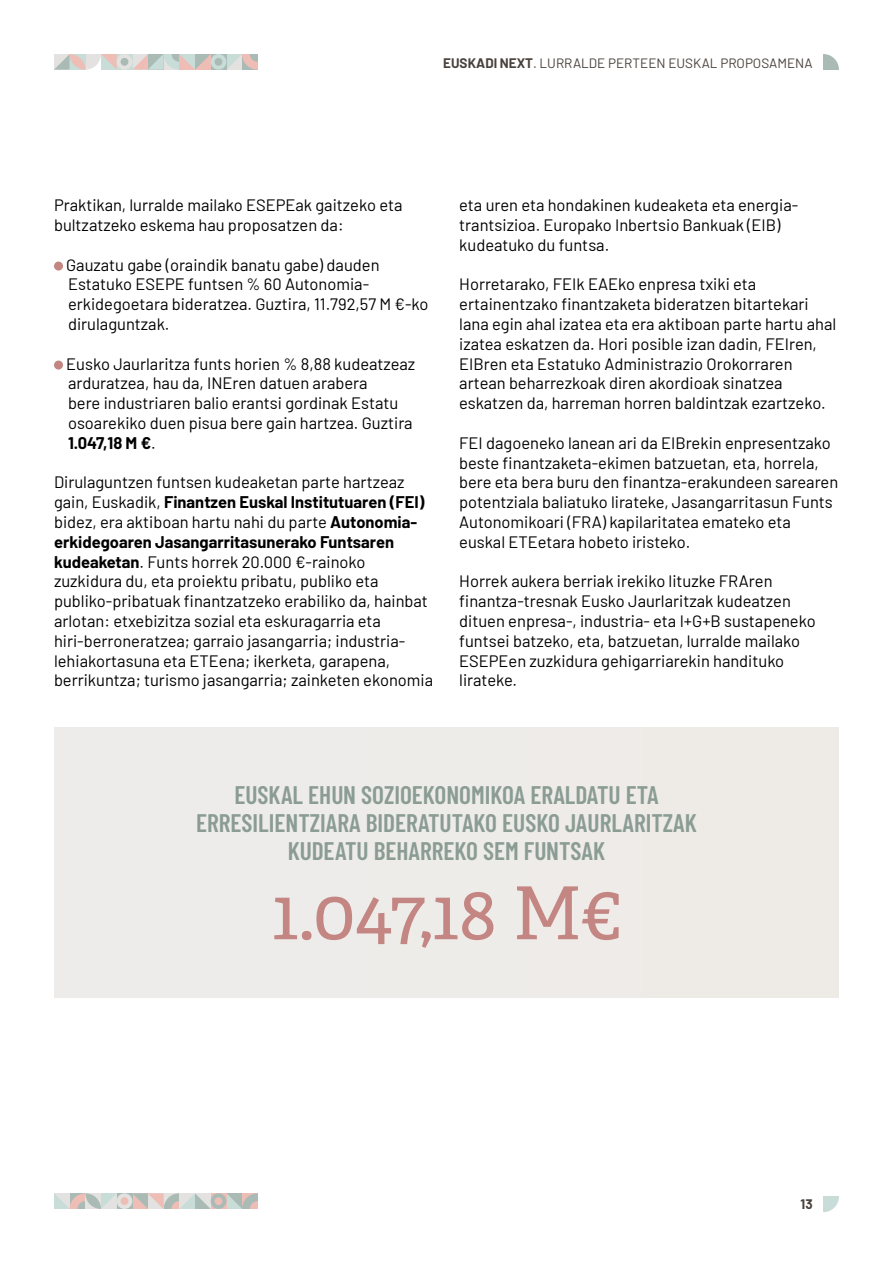
<style>
.page{position:relative;width:893px;height:1263px;background:#fff}
.page>*{position:absolute;margin:0;border:0;box-sizing:border-box;transform-origin:0 0}
.t1{font:73.05px "Adelle";color:#c38683}
.t2{font:600 25.35px/27.8px "Barlow Condensed";color:#8a9c94;text-align:center}
.t3{font:16.5px/19.8px "Barlow";color:#000}
.t4{font:13.5px "Barlow";color:#49413b}
.t5{font:700 13.5px "Barlow";color:#49413b}
.s1{font-weight:700}
</style>
<div class="page">
<svg style="left:823px;top:54px;width:16px;height:16px"></svg>
<svg style="left:823px;top:1196px;width:16px;height:16px"></svg>
<div style="left:117px;top:1193px;width:15px;height:16px;background:#aabbb6"></div>
<svg style="left:132px;top:1193px;width:126px;height:16px;background:#cbc8c3"></svg>
<div style="left:117px;top:1193px;width:15px;height:16px;background:#e3e2e0;border-radius:50%"></div>
<div style="left:121px;top:1197px;width:7px;height:8px;background:#eebdb6;border-radius:50%"></div>
<svg style="left:54px;top:1193px;width:63px;height:16px"></svg>
<div style="left:117px;top:54px;width:15px;height:16px;background:#c8ddd8"></div>
<svg style="left:132px;top:54px;width:126px;height:16px;background:#ceccc7"></svg>
<div style="left:117px;top:54px;width:15px;height:16px;background:#e3e2e0;border-radius:50%"></div>
<div style="left:121px;top:58px;width:7px;height:8px;background:#aabbb6;border-radius:50%"></div>
<svg style="left:54px;top:54px;width:63px;height:16px"></svg>
<div style="left:54px;top:727px;width:785px;height:270px;background:#eeece9"></div>
<div style="left:54px;top:262px;width:9px;height:9px;background:#c38683;border-radius:50%"></div>
<div style="left:54px;top:361px;width:9px;height:9px;background:#c38683;border-radius:50%"></div>
<p class="t4" style="left:443px;top:53px;width:371px"><span class="s1">EUSKADI NEXT</span>. LURRALDE PERTEEN EUSKAL PROPOSAMENA</p>
<p class="t3" style="left:54px;top:194px;width:350px">Praktikan, lurralde mailako ESEPEak gaitzeko eta bultzatzeko eskema hau proposatzen da:</p>
<p class="t3" style="left:66px;top:253px;width:364px">Gauzatu gabe (oraindik banatu gabe) dauden Estatuko ESEPE funtsen % 60 Autonomia&shy;erkidegoetara bideratzea. Guztira, 11.792,57 M €-ko dirulaguntzak.</p>
<p class="t3" style="left:66px;top:352px;width:350px">Eusko Jaurlaritza funts horien % 8,88 kudeatzeaz arduratzea, hau da, INEren datuen arabera<br>bere industriaren balio erantsi gordinak Estatu osoarekiko duen pisua bere gain hartzea. Guztira <span class="s1">1.047,18 M €</span>.</p>
<p class="t3" style="left:54px;top:471px;width:381px">Dirulaguntzen funtsen kudeaketan parte hartzeaz gain, Euskadik, <span class="s1">Finantzen Euskal Institutuaren (FEI) </span>bidez, era aktiboan hartu nahi du parte <span class="s1">Autonomia&shy;erkidegoaren Jasangarritasunerako Funtsaren kudeaketan</span>. Funts horrek 20.000 €-rainoko zuzkidura du, eta proiektu pribatu, publiko eta publiko-pribatuak finantzatzeko erabiliko da, hainbat arlotan: etxebizitza sozial eta eskuragarria eta hiri-berroneratzea; garraio jasangarria; industria&shy;lehiakortasuna eta ETEena; ikerketa, garapena, berrikuntza; turismo jasangarria; zainketen ekonomia</p>
<p class="t3" style="left:459px;top:194px;width:341px">eta uren eta hondakinen kudeaketa eta energia&shy;trantsizioa. Europako Inbertsio Bankuak (EIB) kudeatuko du funtsa.</p>
<p class="t3" style="left:459px;top:273px;width:379px">Horretarako, FEIk EAEko enpresa txiki eta ertainentzako finantzaketa bideratzen bitartekari lana egin ahal izatea eta era aktiboan parte hartu ahal izatea eskatzen da. Hori posible izan dadin, FEIren, EIBren eta Estatuko Administrazio Orokorraren artean beharrezkoak diren akordioak sinatzea eskatzen da, harreman horren baldintzak ezartzeko.</p>
<p class="t3" style="left:459px;top:432px;width:381px">FEI dagoeneko lanean ari da EIBrekin enpresentzako beste finantzaketa-ekimen batzuetan, eta, horrela, bere eta bera buru den finantza-erakundeen sarearen potentziala baliatuko lirateke, Jasangarritasun Funts Autonomikoari (FRA) kapilaritatea emateko eta euskal ETEetara hobeto iristeko.</p>
<p class="t3" style="left:459px;top:570px;width:358px">Horrek aukera berriak irekiko lituzke FRAren finantza-tresnak Eusko Jaurlaritzak kudeatzen dituen enpresa-, industria- eta I+G+B sustapeneko funtsei batzeko, eta, batzuetan, lurralde mailako ESEPEen zuzkidura gehigarriarekin handituko lirateke.</p>
<h2 class="t2" style="left:196px;top:780px;width:502px">EUSKAL EHUN SOZIOEKONOMIKOA ERALDATU ETA<br>ERRESILIENTZIARA BIDERATUTAKO EUSKO JAURLARITZAK<br>KUDEATU BEHARREKO SEM FUNTSAK</h2>
<h1 class="t1" style="left:272px;top:868px;width:350px">1.047,18 M€</h1>
<p class="t5" style="left:801px;top:1194px;width:14px">13</p>
</div>
